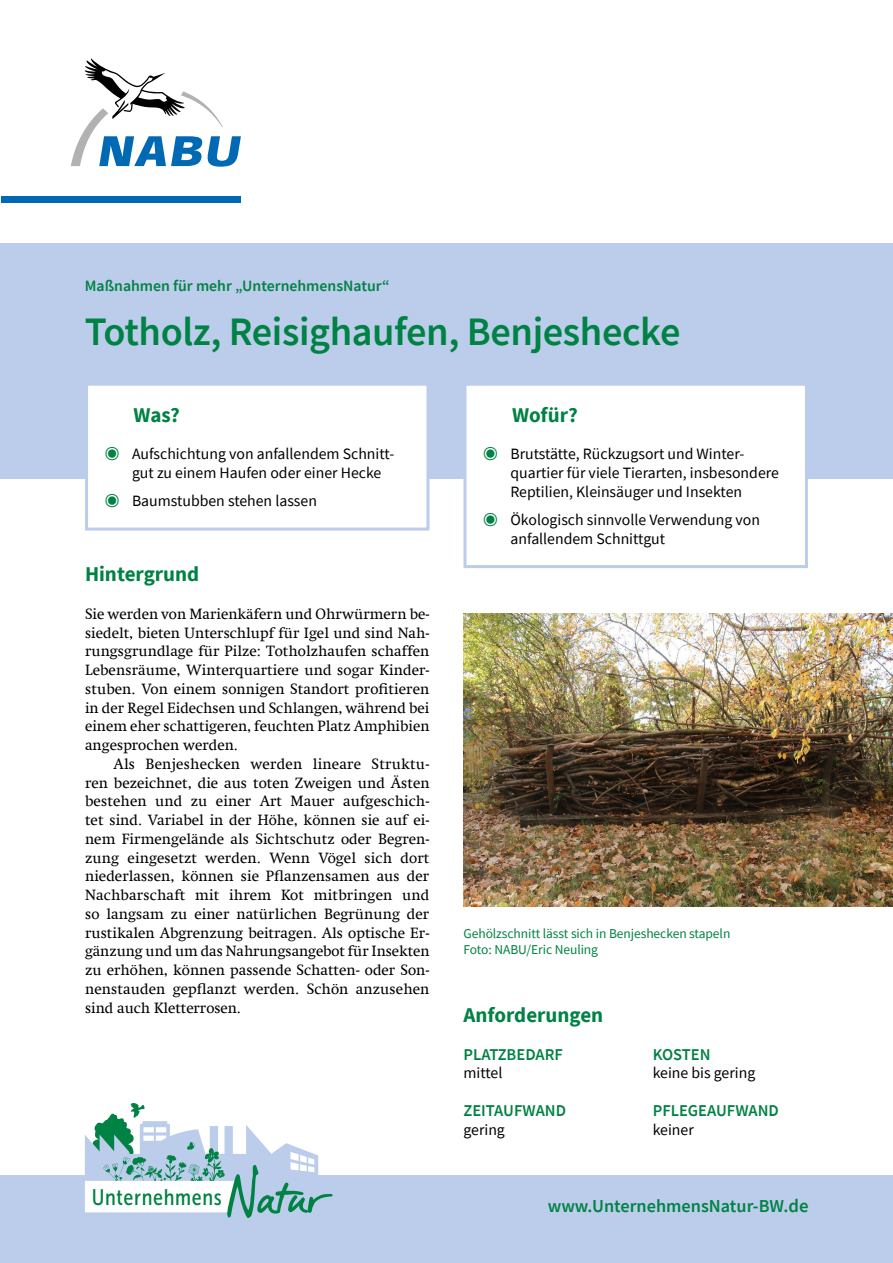
<style>
.page{position:relative;width:893px;height:1263px;background:#fff}
.page>*{position:absolute;margin:0;border:0;box-sizing:border-box;transform-origin:0 0}
.t1{font:600 40.35px "Source Sans Pro";letter-spacing:-.01em;color:#008244}
.t2{font:22.35px "Museo Sans Cond 500";letter-spacing:.03em;color:#008244}
.t3{font:700 21px "Source Sans Pro";color:#008244}
.t4{font:600 18.3px "Source Sans Pro";color:#008244}
.t5{font:600 16.5px "Source Sans Pro";color:#008244}
.t6{font:15.75px/18.8px "Source Sans Pro";color:#000}
.t7{font:600 15.75px "Source Sans Pro";color:#008244}
.t8{font:15px/18.8px "Swift Com";color:#000;text-align:justify}
.t9{font:13.5px/16.5px "Source Sans Pro";letter-spacing:-.005em;color:#008244}
.s1{color:#008244}
.s2{font-size:18.75px}
</style>
<div class="page">
<div style="left:0;top:1175px;width:893px;height:88px;background:#bccdeb"></div>
<svg style="left:85px;top:1103px;width:248px;height:115px"></svg>
<svg style="left:71px;top:58px;width:170px;height:109px"></svg>
<div style="left:1px;top:196px;width:240px;height:6px;background:#0069b4"></div>
<div style="left:0;top:243px;width:893px;height:236px;background:#bccdeb"></div>
<div style="left:465px;top:384px;width:341px;height:183px;background:#fff"></div>
<div style="left:463px;top:383px;width:345px;height:185px;border:3px solid #bccdeb"></div>
<div style="left:87px;top:384px;width:341px;height:145px;background:#fff"></div>
<div style="left:85px;top:383px;width:344px;height:148px;border:3px solid #bccdeb"></div>
<img style="left:463px;top:613px;width:430px;height:294px">
<p class="t7" style="left:85px;top:275px;width:306px">Maßnahmen für mehr „UnternehmensNatur“</p>
<h1 class="t1" style="left:85px;top:305px;width:597px">Totholz, Reisighaufen, Benjeshecke</h1>
<h3 class="t3" style="left:134px;top:401px;width:48px">Was?</h3>
<p class="t6" style="left:132px;top:445px;width:264px;text-indent:-27px"><span class="s1">◉</span> Aufschichtung von anfallendem Schnitt&shy;gut zu einem Haufen oder einer Hecke</p>
<p class="t6" style="left:105px;top:492px;width:213px"><span class="s1">◉</span> Baumstubben stehen lassen</p>
<h3 class="t3" style="left:85px;top:560px;width:116px">Hintergrund</h3>
<p class="t8" style="left:85px;top:604px;width:346px">Sie werden von Marienkäfern und Ohrwürmern be&shy;siedelt, bieten Unterschlupf für Igel und sind Nah&shy;rungsgrundlage für Pilze: Totholzhaufen schaffen Lebensräume, Winterquartiere und sogar Kinder&shy;stuben. Von einem sonnigen Standort profitieren in der Regel Eidechsen und Schlangen, während bei einem eher schattigeren, feuchten Platz Amphibien angesprochen werden.</p>
<p class="t8" style="left:85px;top:754px;width:346px;text-indent:28px">Als Benjeshecken werden lineare Struktu&shy;ren bezeichnet, die aus toten Zweigen und Ästen bestehen und zu einer Art Mauer aufgeschich&shy;tet sind. Variabel in der Höhe, können sie auf ei&shy;nem Firmengelände als Sichtschutz oder Begren&shy;zung eingesetzt werden. Wenn Vögel sich dort niederlassen, können sie Pflanzensamen aus der Nachbarschaft mit ihrem Kot mitbringen und so langsam zu einer natürlichen Begrünung der rustikalen Abgrenzung beitragen. Als optische Er&shy;gänzung und um das Nahrungsangebot für Insekten zu erhöhen, können passende Schatten- oder Son&shy;nenstauden gepflanzt werden. Schön anzusehen sind auch Kletterrosen.</p>
<h2 class="t2" style="left:92px;top:1185px;width:132px">Unternehmens</h2>
<h3 class="t3" style="left:512px;top:401px;width:67px">Wofür?</h3>
<p class="t6" style="left:510px;top:445px;width:270px;text-indent:-27px"><span class="s1">◉</span> Brutstätte, Rückzugsort und Winter&shy;quartier für viele Tierarten, insbesondere<br>Reptilien, Kleinsäuger und Insekten</p>
<p class="t6" style="left:510px;top:510px;width:251px;text-indent:-27px"><span class="s1">◉</span> Ökologisch sinnvolle Verwendung von anfallendem Schnittgut</p>
<p class="t9" style="left:463px;top:925px;width:268px">Gehölzschnitt lässt sich in Benjeshecken stapeln<br>Foto: NABU/Eric Neuling</p>
<h3 class="t3" style="left:463px;top:1001px;width:141px">Anforderungen</h3>
<p class="t5" style="left:463px;top:1043px;width:101px">PLATZBEDARF</p>
<p class="t6" style="left:463px;top:1063px;width:40px">mittel</p>
<p class="t5" style="left:463px;top:1099px;width:104px">ZEITAUFWAND</p>
<p class="t6" style="left:463px;top:1120px;width:43px">gering</p>
<p class="t5" style="left:653px;top:1043px;width:59px">KOSTEN</p>
<p class="t6" style="left:653px;top:1063px;width:104px">keine bis gering</p>
<p class="t5" style="left:653px;top:1099px;width:128px">PFLEGEAUFWAND</p>
<p class="t6" style="left:653px;top:1120px;width:43px">keiner</p>
<p class="t4" style="left:548px;top:1194px;width:262px">www.UnternehmensNatur-BW.<span class="s2">de</span></p>
</div>
